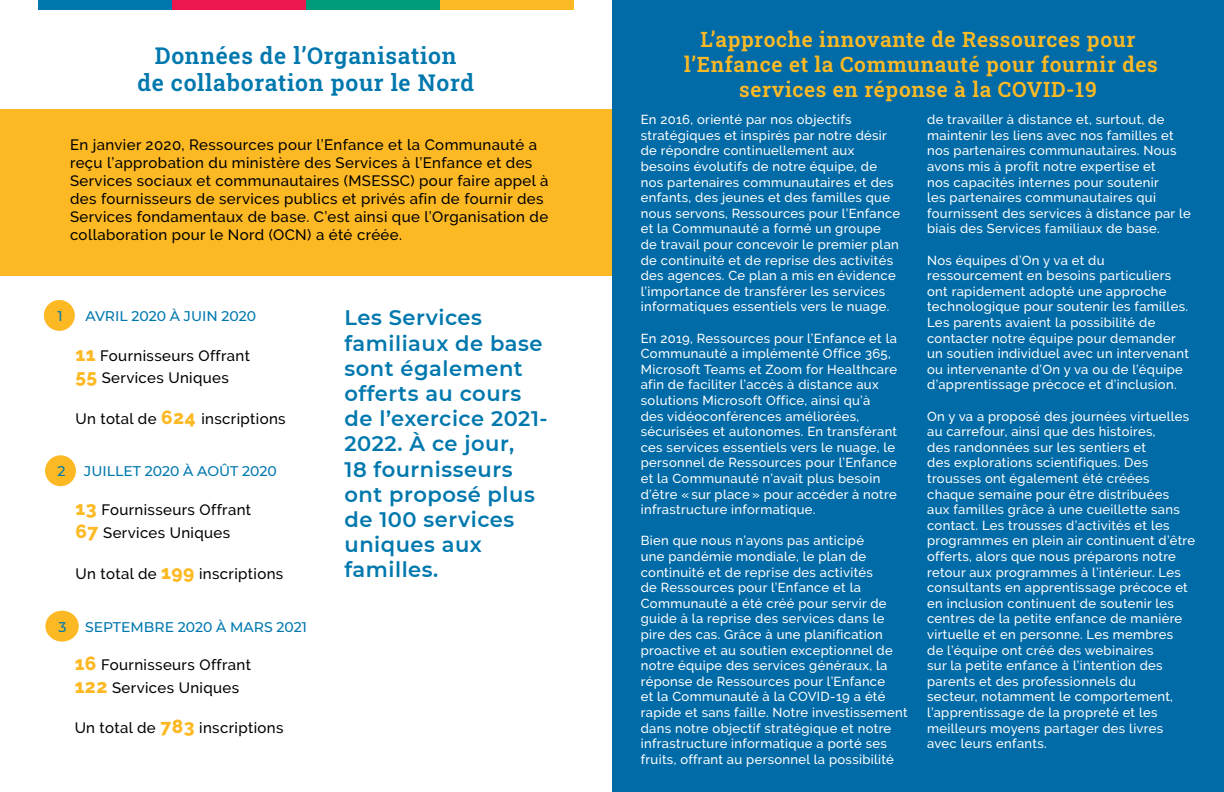
<style>
.page{position:relative;width:1224px;height:792px;background:#fff}
.page>*{position:absolute;margin:0;border:0;box-sizing:border-box;transform-origin:0 0}
.Main_titles{font:600 23px "Roboto Slab";letter-spacing:.03em;color:#0078ae}
.pull_quotes{font:600 21px/25.2px "Montserrat";letter-spacing:.025em;color:#0078ae}
.Main_titles-2{font:600 21px "Roboto Slab";letter-spacing:.03em;color:#fdb924}
.t1{font:500 15px/18px "Raleway";letter-spacing:.025em;color:#000}
.Subtitle_1{font:500 14px "Montserrat";color:#0078ae}
.t2{font:500 13px/15.6px "Raleway";letter-spacing:.025em;color:#fff}
.s1{font-weight:800;font-size:19px;color:#fdb924}
</style>
<div class="page">
<div style="left:612px;top:0;width:612px;height:792px;background:#006ba7"></div>
<div style="left:0;top:109px;width:612px;height:167px;background:#fdb924"></div>
<div style="left:44px;top:300px;width:31px;height:31px;background:#fdb924;border-radius:50%"></div>
<div style="left:45px;top:455px;width:31px;height:31px;background:#fdb924;border-radius:50%"></div>
<div style="left:45px;top:611px;width:34px;height:31px;background:#fdb924;border-radius:50%"></div>
<div style="left:38px;top:0;width:134px;height:9px;background:#0078ae"></div>
<div style="left:172px;top:0;width:134px;height:9px;background:#ed174f"></div>
<div style="left:306px;top:0;width:134px;height:9px;background:#009b7a"></div>
<div style="left:440px;top:0;width:134px;height:9px;background:#fdb924"></div>
<p class="Main_titles" style="left:155px;top:40px;width:303px">Données de l’Organisation</p>
<p class="Main_titles" style="left:138px;top:67px;width:338px">de collaboration pour le Nord</p>
<p class="t1" style="left:70px;top:136px;width:480px">En janvier 2020, Ressources pour l’Enfance et la Communauté a reçu l’approbation du ministère des Services à l’Enfance et des Services sociaux et communautaires (MSESSC) pour faire appel à des fournisseurs de services publics et privés afin de fournir des Services fondamentaux de base. C’est ainsi que l’Organisation de collaboration pour le Nord (OCN) a été créée.</p>
<p class="Subtitle_1" style="left:58px;top:306px;width:7px">1</p>
<p class="Subtitle_1" style="left:85px;top:306px;width:172px">AVRIL 2020 À JUIN 2020</p>
<p class="t1" style="left:75px;top:346px;width:176px"><span class="s1">11</span> Fournisseurs Offrant</p>
<p class="t1" style="left:75px;top:369px;width:155px"><span class="s1">55</span> Services Uniques</p>
<p class="t1" style="left:75px;top:410px;width:212px">Un total de <span class="s1">624</span> inscriptions</p>
<p class="Subtitle_1" style="left:57px;top:462px;width:10px">2</p>
<p class="Subtitle_1" style="left:84px;top:462px;width:194px">JUILLET 2020 À AOÛT 2020</p>
<p class="t1" style="left:76px;top:501px;width:177px"><span class="s1">13</span> Fournisseurs Offrant</p>
<p class="t1" style="left:76px;top:524px;width:156px"><span class="s1">67</span> Services Uniques</p>
<p class="t1" style="left:76px;top:564px;width:209px">Un total de <span class="s1">199</span> inscriptions</p>
<p class="Subtitle_1" style="left:58px;top:617px;width:10px">3</p>
<p class="Subtitle_1" style="left:85px;top:617px;width:223px">SEPTEMBRE 2020 À MARS 2021</p>
<p class="t1" style="left:75px;top:656px;width:178px"><span class="s1">16</span> Fournisseurs Offrant</p>
<p class="t1" style="left:75px;top:678px;width:166px"><span class="s1">122</span> Services Uniques</p>
<p class="t1" style="left:75px;top:719px;width:210px">Un total de <span class="s1">783</span> inscriptions</p>
<p class="pull_quotes" style="left:345px;top:304px;width:205px">Les Services familiaux de base sont également offerts au cours de l’exercice 2021-<br>2022. À ce jour,<br>18 fournisseurs ont proposé plus de 100 services uniques aux familles.</p>
<p class="Main_titles-2" style="left:701px;top:25px;width:436px">L’approche innovante de Ressources pour</p>
<p class="Main_titles-2" style="left:684px;top:50px;width:475px">l’Enfance et la Communauté pour fournir des</p>
<p class="Main_titles-2" style="left:739px;top:75px;width:359px">services en réponse à la COVID-19</p>
<p class="t2" style="left:641px;top:112px;width:261px">En 2016, orienté par nos objectifs stratégiques et inspirés par notre désir de répondre continuellement aux besoins évolutifs de notre équipe, de nos partenaires communautaires et des enfants, des jeunes et des familles que nous servons, Ressources pour l’Enfance et la Communauté a formé un groupe de travail pour concevoir le premier plan de continuité et de reprise des activités des agences. Ce plan a mis en évidence l’importance de transférer les services informatiques essentiels vers le nuage.</p>
<p class="t2" style="left:641px;top:330px;width:258px">En 2019, Ressources pour l’Enfance et la Communauté a implémenté Office 365, Microsoft Teams et Zoom for Healthcare afin de faciliter l’accès à distance aux solutions Microsoft Office, ainsi qu’à<br>des vidéoconférences améliorées, sécurisées et autonomes. En transférant ces services essentiels vers le nuage, le personnel de Ressources pour l’Enfance et la Communauté n’avait plus besoin d’être « sur place » pour accéder à notre infrastructure informatique.</p>
<p class="t2" style="left:641px;top:533px;width:269px">Bien que nous n’ayons pas anticipé<br>une pandémie mondiale, le plan de continuité et de reprise des activités<br>de Ressources pour l’Enfance et la Communauté a été créé pour servir de guide à la reprise des services dans le pire des cas. Grâce à une planification proactive et au soutien exceptionnel de notre équipe des services généraux, la réponse de Ressources pour l’Enfance<br>et la Communauté à la COVID-19 a été rapide et sans faille. Notre investissement dans notre objectif stratégique et notre infrastructure informatique a porté ses fruits, offrant au personnel la possibilité</p>
<p class="t2" style="left:927px;top:112px;width:265px">de travailler à distance et, surtout, de maintenir les liens avec nos familles et nos partenaires communautaires. Nous avons mis à profit notre expertise et<br>nos capacités internes pour soutenir<br>les partenaires communautaires qui fournissent des services à distance par le biais des Services familiaux de base.</p>
<p class="t2" style="left:927px;top:252px;width:263px">Nos équipes d’On y va et du ressourcement en besoins particuliers ont rapidement adopté une approche technologique pour soutenir les familles.<br>Les parents avaient la possibilité de contacter notre équipe pour demander un soutien individuel avec un intervenant ou intervenante d’On y va ou de l’équipe d’apprentissage précoce et d’inclusion.</p>
<p class="t2" style="left:927px;top:408px;width:270px">On y va a proposé des journées virtuelles au carrefour, ainsi que des histoires,<br>des randonnées sur les sentiers et<br>des explorations scientifiques. Des trousses ont également été créées chaque semaine pour être distribuées<br>aux familles grâce à une cueillette sans contact. Les trousses d’activités et les programmes en plein air continuent d’être offerts, alors que nous préparons notre retour aux programmes à l’intérieur. Les consultants en apprentissage précoce et en inclusion continuent de soutenir les centres de la petite enfance de manière virtuelle et en personne. Les membres<br>de l’équipe ont créé des webinaires<br>sur la petite enfance à l’intention des parents et des professionnels du<br>secteur, notamment le comportement, l’apprentissage de la propreté et les meilleurs moyens partager des livres avec leurs enfants.</p>
</div>
